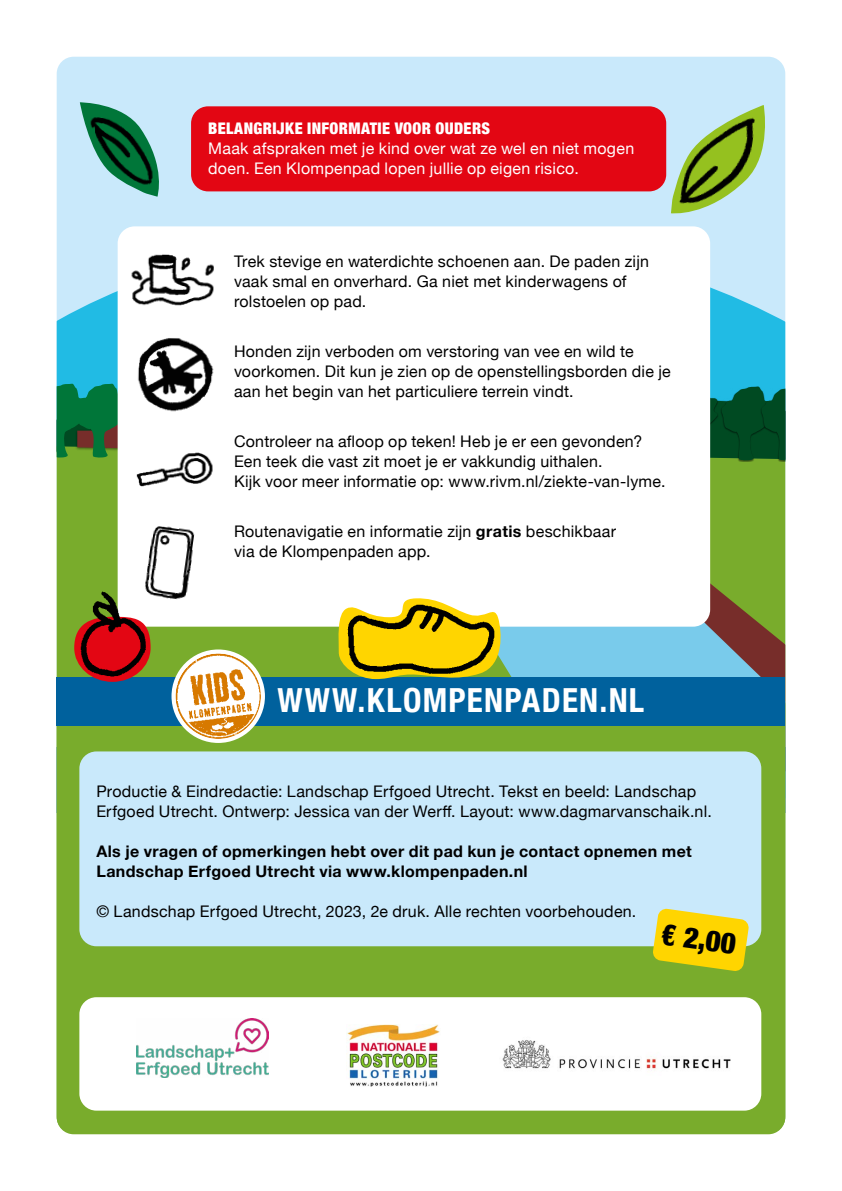
<style>
.page{position:relative;width:842px;height:1191px;background:#fff}
.page>*{position:absolute;margin:0;border:0;box-sizing:border-box;transform-origin:0 0}
.t1{font:700 condensed 33.2px "Helvetica Neue";letter-spacing:.04em;color:#fff}
.t2{font:900 condensed 29px "Helvetica Neue";color:#000}
.t3{font:16px/20px "Helvetica Neue";letter-spacing:.015em;color:#000}
.t4{font:700 16px/20px "Helvetica Neue";letter-spacing:.025em;color:#000}
.t5{font:16px/20px "Helvetica Neue";letter-spacing:.015em;color:#fff}
.t6{font:900 condensed 16px "Helvetica Neue";letter-spacing:.025em;color:#fff}
.s1{font-weight:700}
</style>
<div class="page">
<div style="left:57px;top:57px;width:728px;height:1076px;background:#c9e9fb;border-radius:17px"></div>
<svg style="left:57px;top:229px;width:728px;height:154px"></svg>
<div style="left:57px;top:458px;width:279px;height:219px;background:#79ac2c"></div>
<svg style="left:504px;top:461px;width:281px;height:216px;background:#79a87f"></svg>
<div style="left:760px;top:386px;width:25px;height:76px;background:#000;opacity:.51"></div>
<svg style="left:710px;top:383px;width:75px;height:78px;background:#085c3e"></svg>
<svg style="left:57px;top:362px;width:61px;height:96px;background:#1d8364"></svg>
<div style="left:57px;top:725px;width:728px;height:409px;background:#79ac2c"></div>
<div style="left:191px;top:106px;width:475px;height:85px;background:#e30613;border-radius:17px"></div>
<div style="left:118px;top:226px;width:592px;height:400px;background:#fff;border-radius:17px"></div>
<img style="left:131px;top:254px;width:83px;height:52px">
<img style="left:136px;top:452px;width:77px;height:35px">
<img style="left:147px;top:526px;width:48px;height:73px">
<div style="left:57px;top:677px;width:728px;height:48px;background:#00619d"></div>
<img style="left:336px;top:598px;width:167px;height:82px">
<div style="left:79px;top:751px;width:682px;height:195px;background:#c9e9fb;border-radius:17px"></div>
<svg style="left:652px;top:908px;width:97px;height:63px;background:#ead324"></svg>
<div style="left:79px;top:997px;width:682px;height:113px;background:#fff;border-radius:17px"></div>
<div style="left:173px;top:651px;width:90px;height:90px;background:#fff;border-radius:50%"></div>
<img style="left:175px;top:653px;width:86px;height:86px;border-radius:43px">
<div style="left:171px;top:649px;width:94px;height:94px;border:4px solid #fff;border-radius:50%"></div>
<img style="left:136px;top:1018px;width:133px;height:59px">
<img style="left:346px;top:1025px;width:94px;height:61px">
<img style="left:502px;top:1040px;width:229px;height:30px">
<img style="left:137px;top:338px;width:77px;height:74px">
<img style="left:671px;top:105px;width:94px;height:109px">
<img style="left:61px;top:569px;width:108px;height:113px">
<img style="left:80px;top:102px;width:79px;height:95px">
<p class="t6" style="left:208px;top:115px;width:283px">BELANGRIJKE INFORMATIE VOOR OUDERS</p>
<p class="t5" style="left:208px;top:139px;width:427px">Maak afspraken met je kind over wat ze wel en niet mogen doen. Een Klompenpad lopen jullie op eigen risico.</p>
<p class="t3" style="left:234px;top:252px;width:416px">Trek stevige en waterdichte schoenen aan. De paden zijn vaak smal en onverhard. Ga niet met kinderwagens of rolstoelen op pad.</p>
<p class="t3" style="left:234px;top:342px;width:438px">Honden zijn verboden om verstoring van vee en wild te voorkomen. Dit kun je zien op de openstellingsborden die je aan het begin van het particuliere terrein vindt.</p>
<p class="t3" style="left:234px;top:432px;width:433px">Controleer na afloop op teken! Heb je er een gevonden?<br>Een teek die vast zit moet je er vakkundig uithalen.<br>Kijk voor meer informatie op: www.rivm.nl/ziekte-van-lyme.</p>
<p class="t3" style="left:234px;top:522px;width:384px">Routenavigatie en informatie zijn <span class="s1">gratis</span> beschikbaar via de Klompenpaden app.</p>
<h1 class="t1" style="left:277px;top:673px;width:368px">WWW.KLOMPENPADEN.NL</h1>
<p class="t3" style="left:96px;top:782px;width:617px">Productie &amp; Eindredactie: Landschap Erfgoed Utrecht. Tekst en beeld: Landschap<br>Erfgoed Utrecht. Ontwerp: Jessica van der Werff. Layout: www.dagmarvanschaik.nl.</p>
<p class="t4" style="left:96px;top:841px;width:597px">Als je vragen of opmerkingen hebt over dit pad kun je contact opnemen met<br>Landschap Erfgoed Utrecht via www.klompenpaden.nl</p>
<p class="t3" style="left:96px;top:902px;width:541px">© Landschap Erfgoed Utrecht, 2023, 2e druk. Alle rechten voorbehouden.</p>
<h2 class="t2" style="left:665px;top:910px;width:77px;rotate:8deg">€ 2,00</h2>
</div>
